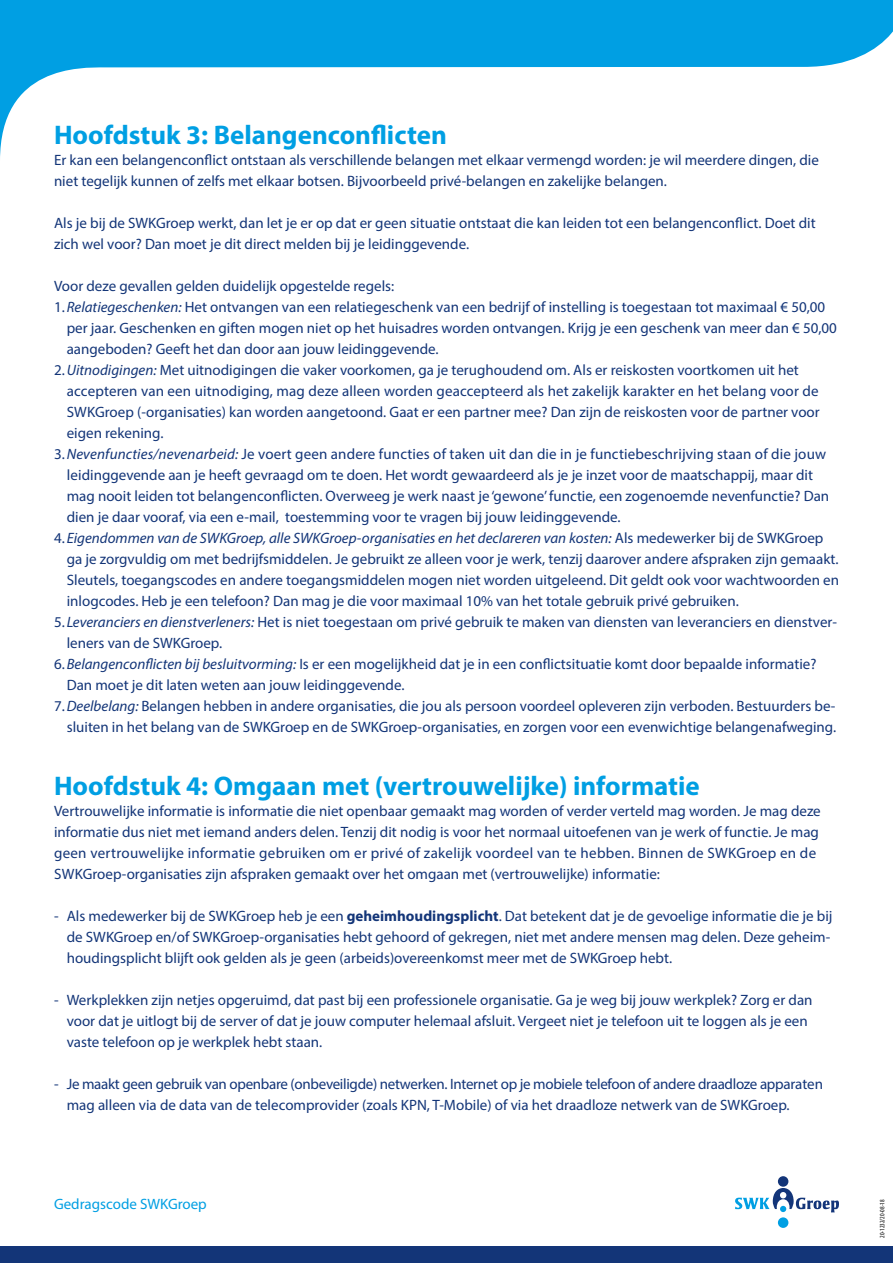
<style>
.page{position:relative;width:893px;height:1263px;background:#fff}
.page>*{position:absolute;margin:0;border:0;box-sizing:border-box;transform-origin:0 0}
.t1{font:700 27px "Myriad Pro";color:#009fe3}
.t2{font:15px/21px "Myriad Pro";color:#133578}
.t3{font:15px/21px "Myriad Pro";letter-spacing:-.02em;color:#133578}
.t4{font:15px "Myriad Pro";color:#009fe3}
.t5{font:condensed 6.75px "Myriad Pro";color:#000}
.s1{font-style:italic}
.s2{font-weight:700}
</style>
<div class="page">
<div style="left:778px;top:1176px;width:10px;height:11px;background:#133578;border-radius:50%"></div>
<svg style="left:735px;top:1188px;width:104px;height:24px"></svg>
<div style="left:778px;top:1217px;width:10px;height:11px;background:#009fe3;border-radius:50%"></div>
<div style="left:0;top:1247px;width:893px;height:16px;background:#133578"></div>
<svg style="left:0;top:0;width:893px;height:157px"></svg>
<h1 class="t1" style="left:54px;top:117px;width:394px">Hoofdstuk 3: Belangenconflicten</h1>
<p class="t2" style="left:54px;top:149px;width:766px">Er kan een belangenconflict ontstaan als verschillende belangen met elkaar vermengd worden: je wil meerdere dingen, die niet tegelijk kunnen of zelfs met elkaar botsen. Bijvoorbeeld privé-belangen en zakelijke belangen.</p>
<p class="t2" style="left:54px;top:212px;width:763px">Als je bij de SWKGroep werkt, dan let je er op dat er geen situatie ontstaat die kan leiden tot een belangenconflict. Doet dit zich wel voor? Dan moet je dit direct melden bij je leidinggevende.</p>
<p class="t2" style="left:54px;top:275px;width:342px">Voor deze gevallen gelden duidelijk opgestelde regels:</p>
<p class="t2" style="left:54px;top:296px;width:773px">1.<span class="s1">Relatiegeschenken:</span> Het ontvangen van een relatiegeschenk van een bedrijf of instelling is toegestaan tot maximaal € 50,00</p>
<p class="t2" style="left:67px;top:317px;width:772px">per jaar. Geschenken en giften mogen niet op het huisadres worden ontvangen. Krijg je een geschenk van meer dan € 50,00</p>
<p class="t2" style="left:67px;top:338px;width:373px">aangeboden? Geeft het dan door aan jouw leidinggevende.</p>
<p class="t2" style="left:54px;top:359px;width:746px">2.<span class="s1">Uitnodigingen:</span> Met uitnodigingen die vaker voorkomen, ga je terughoudend om. Als er reiskosten voortkomen uit het</p>
<p class="t2" style="left:67px;top:380px;width:753px">accepteren van een uitnodiging, mag deze alleen worden geaccepteerd als het zakelijk karakter en het belang voor de</p>
<p class="t2" style="left:67px;top:401px;width:754px">SWKGroep (-organisaties) kan worden aangetoond. Gaat er een partner mee? Dan zijn de reiskosten voor de partner voor</p>
<p class="t2" style="left:67px;top:422px;width:98px">eigen rekening.</p>
<p class="t2" style="left:54px;top:443px;width:774px">3.<span class="s1">Nevenfuncties/nevenarbeid:</span> Je voert geen andere functies of taken uit dan die in je functiebeschrijving staan of die jouw</p>
<p class="t2" style="left:67px;top:464px;width:748px">leidinggevende aan je heeft gevraagd om te doen. Het wordt gewaardeerd als je je inzet voor de maatschappij, maar dit</p>
<p class="t2" style="left:67px;top:485px;width:764px">mag nooit leiden tot belangenconflicten. Overweeg je werk naast je ‘gewone’ functie, een zogenoemde nevenfunctie? Dan</p>
<p class="t2" style="left:67px;top:506px;width:555px">dien je daar vooraf, via een e-mail, toestemming voor te vragen bij jouw leidinggevende.</p>
<p class="t2" style="left:67px;top:527px;width:774px;text-indent:-13px">4. <span class="s1">Eigendommen van de SWKGroep, alle SWKGroep-organisaties en het declareren van kosten:</span> Als medewerker bij de SWKGroep ga je zorgvuldig om met bedrijfsmiddelen. Je gebruikt ze alleen voor je werk, tenzij daarover andere afspraken zijn gemaakt.<br>Sleutels, toegangscodes en andere toegangsmiddelen mogen niet worden uitgeleend. Dit geldt ook voor wachtwoorden en inlogcodes. Heb je een telefoon? Dan mag je die voor maximaal 10% van het totale gebruik privé gebruiken.</p>
<p class="t2" style="left:67px;top:611px;width:772px;text-indent:-13px">5. <span class="s1">Leveranciers en dienstverleners:</span> Het is niet toegestaan om privé gebruik te maken van diensten van leveranciers en dienstver&shy;leners van de SWKGroep.</p>
<p class="t2" style="left:54px;top:653px;width:764px">6. <span class="s1">Belangenconflicten bij besluitvorming:</span> Is er een mogelijkheid dat je in een conflictsituatie komt door bepaalde informatie?</p>
<p class="t2" style="left:67px;top:674px;width:339px">Dan moet je dit laten weten aan jouw leidinggevende.</p>
<p class="t2" style="left:54px;top:695px;width:783px">7.<span class="s1">Deelbelang:</span> Belangen hebben in andere organisaties, die jou als persoon voordeel opleveren zijn verboden. Bestuurders be-</p>
<p class="t2" style="left:67px;top:716px;width:771px">sluiten in het belang van de SWKGroep en de SWKGroep-organisaties, en zorgen voor een evenwichtige belangenafweging.</p>
<h1 class="t1" style="left:54px;top:768px;width:647px">Hoofdstuk 4: Omgaan met (vertrouwelijke) informatie</h1>
<p class="t2" style="left:54px;top:800px;width:768px">Vertrouwelijke informatie is informatie die niet openbaar gemaakt mag worden of verder verteld mag worden. Je mag deze informatie dus niet met iemand anders delen. Tenzij dit nodig is voor het normaal uitoefenen van je werk of functie. Je mag geen vertrouwelijke informatie gebruiken om er privé of zakelijk voordeel van te hebben. Binnen de SWKGroep en de SWKGroep-organisaties zijn afspraken gemaakt over het omgaan met (vertrouwelijke) informatie:</p>
<p class="t2" style="left:67px;top:905px;width:767px;text-indent:-13px">- Als medewerker bij de SWKGroep heb je een <span class="s2">geheimhoudingsplicht</span>. Dat betekent dat je de gevoelige informatie die je bij de SWKGroep en/of SWKGroep-organisaties hebt gehoord of gekregen, niet met andere mensen mag delen. Deze geheim&shy;houdingsplicht blijft ook gelden als je geen (arbeids)overeenkomst meer met de SWKGroep hebt.</p>
<p class="t2" style="left:67px;top:989px;width:747px;text-indent:-13px">- Werkplekken zijn netjes opgeruimd, dat past bij een professionele organisatie. Ga je weg bij jouw werkplek? Zorg er dan voor dat je uitlogt bij de server of dat je jouw computer helemaal afsluit. Vergeet niet je telefoon uit te loggen als je een vaste telefoon op je werkplek hebt staan.</p>
<p class="t3" style="left:67px;top:1073px;width:758px;text-indent:-13px">- Je maakt geen gebruik van openbare (onbeveiligde) netwerken. Internet op je mobiele telefoon of andere draadloze apparaten mag alleen via de data van de telecomprovider (zoals KPN, T-Mobile) of via het draadloze netwerk van de SWKGroep.</p>
<p class="t4" style="left:54px;top:1195px;width:154px">Gedragscode SWKGroep</p>
<p class="t5" style="left:878px;top:1238px;width:40px;rotate:-90deg">20-1232/20-08-18</p>
</div>
